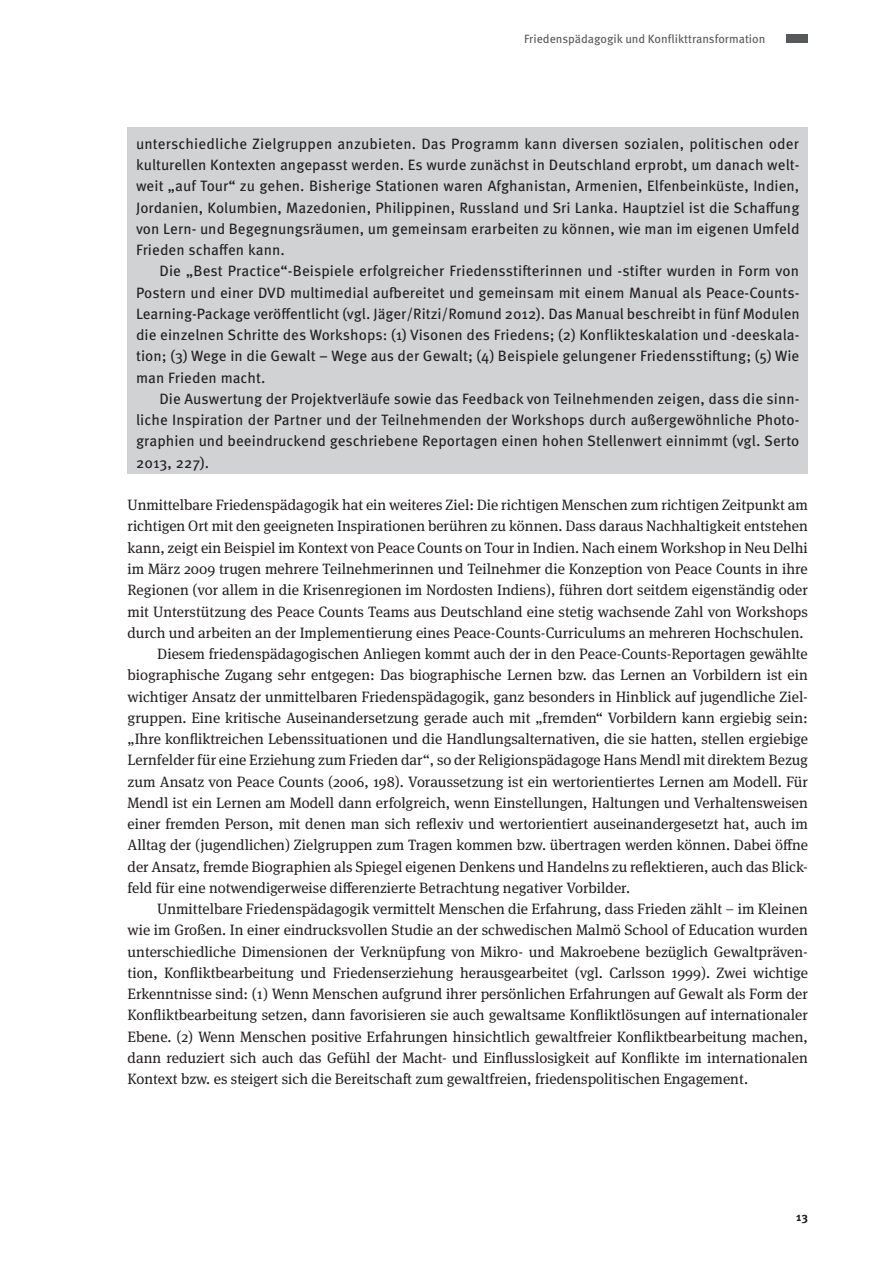
<style>
.page{position:relative;width:893px;height:1263px;background:#fff}
.page>*{position:absolute;margin:0;border:0;box-sizing:border-box;transform-origin:0 0}
.t1{font:15px "Meta Serif Pro";color:#231f20}
.t2{font:15px/21.3px "Meta Pro";letter-spacing:.005em;color:#231f20;text-align:justify}
.t3{font:12px "Meta Pro";color:#57585a}
.t4{font:700 12px "Meta Pro";color:#231f20}
</style>
<div class="page">
<div style="left:787px;top:34px;width:21px;height:9px;background:#57585a"></div>
<div style="left:128px;top:128px;width:680px;height:346px;background:#d1d2d4"></div>
<p class="t3" style="left:524px;top:29px;width:243px">Friedenspädagogik und Konflikttransformation</p>
<p class="t2" style="left:136px;top:132px;width:665px">unterschiedliche Zielgruppen anzubieten. Das Programm kann diversen sozialen, politischen oder kulturellen Kontexten angepasst werden. Es wurde zunächst in Deutschland erprobt, um danach welt&shy;weit „auf Tour“ zu gehen. Bisherige Stationen waren Afghanistan, Armenien, Elfenbeinküste, Indien, Jordanien, Kolumbien, Mazedonien, Philippinen, Russland und Sri Lanka. Hauptziel ist die Schaffung von Lern- und Begegnungsräumen, um gemeinsam erarbeiten zu können, wie man im eigenen Umfeld Frieden schaffen kann.</p>
<p class="t2" style="left:136px;top:259px;width:665px;text-indent:23px">Die „Best Practice“-Beispiele erfolgreicher Friedensstifterinnen und -stifter wurden in Form von Postern und einer DVD multimedial aufbereitet und gemeinsam mit einem Manual als Peace-Counts-Learning-Package veröffentlicht (vgl. Jäger/Ritzi/Romund 2012). Das Manual beschreibt in fünf Modulen die einzelnen Schritte des Workshops: (1) Visonen des Friedens; (2) Konflikteskalation und -deeskala&shy;tion; (3) Wege in die Gewalt – Wege aus der Gewalt; (4) Beispiele gelungener Friedensstiftung; (5) Wie man Frieden macht.</p>
<p class="t2" style="left:136px;top:387px;width:665px;text-indent:23px">Die Auswertung der Projektverläufe sowie das Feedback von Teilnehmenden zeigen, dass die sinn&shy;liche Inspiration der Partner und der Teilnehmenden der Workshops durch außergewöhnliche Photo&shy;graphien und beeindruckend geschriebene Reportagen einen hohen Stellenwert einnimmt (vgl. Serto 2013, 227).</p>
<p class="t1" style="left:128px;top:494px;width:682px">Unmittelbare Friedenspädagogik hat ein weiteres Ziel: Die richtigen Menschen zum richtigen Zeitpunkt am</p>
<p class="t1" style="left:128px;top:515px;width:682px">richtigen Ort mit den geeigneten Inspirationen berühren zu können. Dass daraus Nachhaltigkeit entstehen</p>
<p class="t1" style="left:128px;top:537px;width:682px">kann, zeigt ein Beispiel im Kontext von Peace Counts on Tour in Indien. Nach einem Workshop in Neu Delhi</p>
<p class="t1" style="left:128px;top:558px;width:682px">im März 2009 trugen mehrere Teilnehmerinnen und Teilnehmer die Konzeption von Peace Counts in ihre</p>
<p class="t1" style="left:128px;top:579px;width:682px">Regionen (vor allem in die Krisenregionen im Nordosten Indiens), führen dort seitdem eigenständig oder</p>
<p class="t1" style="left:128px;top:600px;width:682px">mit Unterstützung des Peace Counts Teams aus Deutschland eine stetig wachsende Zahl von Workshops</p>
<p class="t1" style="left:128px;top:622px;width:678px">durch und arbeiten an der Implementierung eines Peace-Counts-Curriculums an mehreren Hochschulen.</p>
<p class="t1" style="left:157px;top:643px;width:652px">Diesem friedenspädagogischen Anliegen kommt auch der in den Peace-Counts-Reportagen gewählte</p>
<p class="t1" style="left:128px;top:664px;width:682px">biographische Zugang sehr entgegen: Das biographische Lernen bzw. das Lernen an Vorbildern ist ein</p>
<p class="t1" style="left:128px;top:685px;width:682px">wichtiger Ansatz der unmittelbaren Friedenspädagogik, ganz besonders in Hinblick auf jugendliche Ziel-</p>
<p class="t1" style="left:128px;top:707px;width:682px">gruppen. Eine kritische Auseinandersetzung gerade auch mit „fremden“ Vorbildern kann ergiebig sein:</p>
<p class="t1" style="left:128px;top:728px;width:682px">„Ihre konfliktreichen Lebenssituationen und die Handlungsalternativen, die sie hatten, stellen ergiebige</p>
<p class="t1" style="left:128px;top:749px;width:682px">Lernfelder für eine Erziehung zum Frieden dar“, so der Religionspädagoge Hans Mendl mit direktem Bezug</p>
<p class="t1" style="left:128px;top:770px;width:682px">zum Ansatz von Peace Counts (2006, 198). Voraussetzung ist ein wertorientiertes Lernen am Modell. Für</p>
<p class="t1" style="left:128px;top:792px;width:682px">Mendl ist ein Lernen am Modell dann erfolgreich, wenn Einstellungen, Haltungen und Verhaltensweisen</p>
<p class="t1" style="left:128px;top:813px;width:682px">einer fremden Person, mit denen man sich reflexiv und wertorientiert auseinandergesetzt hat, auch im</p>
<p class="t1" style="left:128px;top:834px;width:682px">Alltag der (jugendlichen) Zielgruppen zum Tragen kommen bzw. übertragen werden können. Dabei öffne</p>
<p class="t1" style="left:128px;top:855px;width:682px">der Ansatz, fremde Biographien als Spiegel eigenen Denkens und Handelns zu reflektieren, auch das Blick-</p>
<p class="t1" style="left:128px;top:877px;width:504px">feld für eine notwendigerweise differenzierte Betrachtung negativer Vorbilder.</p>
<p class="t1" style="left:157px;top:898px;width:652px">Unmittelbare Friedenspädagogik vermittelt Menschen die Erfahrung, dass Frieden zählt – im Kleinen</p>
<p class="t1" style="left:128px;top:919px;width:682px">wie im Großen. In einer eindrucksvollen Studie an der schwedischen Malmö School of Education wurden</p>
<p class="t1" style="left:128px;top:940px;width:682px">unterschiedliche Dimensionen der Verknüpfung von Mikro- und Makroebene bezüglich Gewaltpräven-</p>
<p class="t1" style="left:128px;top:962px;width:682px">tion, Konfliktbearbeitung und Friedenserziehung herausgearbeitet (vgl. Carlsson 1999). Zwei wichtige</p>
<p class="t1" style="left:128px;top:983px;width:682px">Erkenntnisse sind: (1) Wenn Menschen aufgrund ihrer persönlichen Erfahrungen auf Gewalt als Form der</p>
<p class="t1" style="left:128px;top:1004px;width:682px">Konfliktbearbeitung setzen, dann favorisieren sie auch gewaltsame Konfliktlösungen auf internationaler</p>
<p class="t1" style="left:128px;top:1025px;width:682px">Ebene. (2) Wenn Menschen positive Erfahrungen hinsichtlich gewaltfreier Konfliktbearbeitung machen,</p>
<p class="t1" style="left:128px;top:1047px;width:682px">dann reduziert sich auch das Gefühl der Macht- und Einflusslosigkeit auf Konflikte im internationalen</p>
<p class="t1" style="left:128px;top:1068px;width:622px">Kontext bzw. es steigert sich die Bereitschaft zum gewaltfreien, friedenspolitischen Engagement.</p>
<p class="t4" style="left:796px;top:1207px;width:13px">13</p>
</div>
